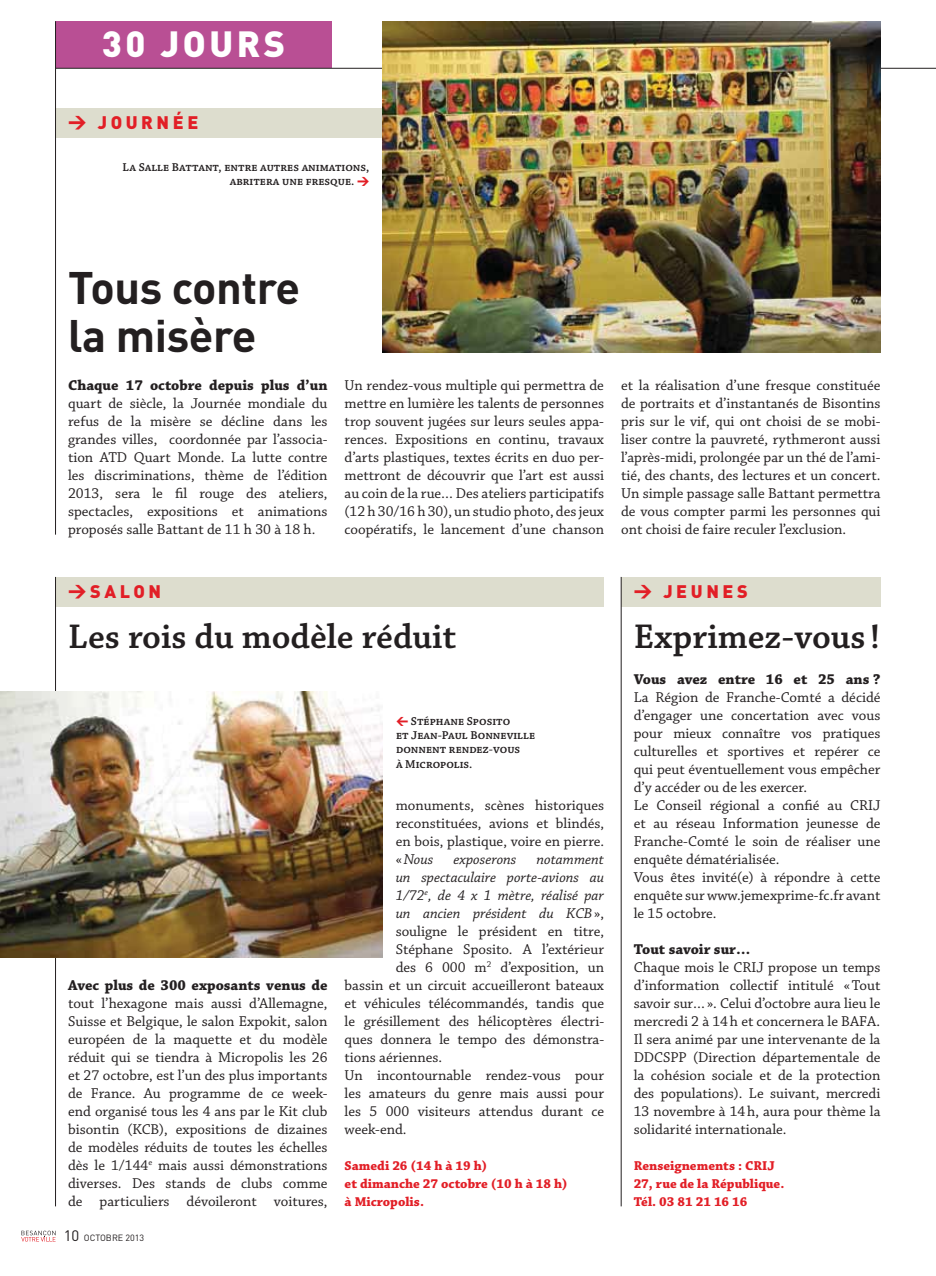
<style>
.page{position:relative;width:936px;height:1276px;background:#fff}
.page>*{position:absolute;margin:0;border:0;box-sizing:border-box;transform-origin:0 0}
.t1{font:700 45px/48px "DIN";letter-spacing:-.01em;color:#231f20}
.t2{font:600 36px "Chaparral Pro";color:#231f20}
.t3{font:900 36px "DIN";letter-spacing:.1em;color:#fff}
.t4{font:900 18px "DIN";letter-spacing:.2em;color:#e21e26}
.t5{font:15px/18px "Chaparral Pro";color:#231f20;text-align:justify}
.t6{font:italic 15px "Chaparral Pro";color:#231f20}
.t7{font:700 15px "Chaparral Pro";color:#231f20}
.t8{font:700 13.5px/18px "Chaparral Pro";color:#e21e26}
.t9{font:600 12px/14.4px "Chaparral Pro";color:#231f20;text-align:right}
.t10{font:9px "DIN";color:#231f20}
.s1{font-family:"DIN";font-weight:900;color:#e21e26}
.s2{font-size:15px}
.s3{font-style:italic}
.s4{font-style:normal}
</style>
<div class="page">
<svg style="left:21px;top:1230px;width:35px;height:11px"></svg>
<div style="left:55px;top:21px;width:277px;height:47px;background:#b94f94"></div>
<hr style="left:55px;top:68px;width:880px;height:1px;background:#231f20">
<div style="left:55px;top:577px;width:549px;height:30px;background:#ddddce"></div>
<hr style="left:55px;top:577px;width:1px;height:629px;background:#231f20">
<div style="left:55px;top:108px;width:825px;height:30px;background:#ddddce"></div>
<hr style="left:55px;top:21px;width:1px;height:513px;background:#231f20">
<img style="left:383px;top:21px;width:497px;height:331px">
<img style="left:0;top:691px;width:383px;height:266px">
<div style="left:621px;top:577px;width:259px;height:29px;background:#ddddce"></div>
<hr style="left:621px;top:577px;width:1px;height:629px;background:#231f20">
<h2 class="t3" style="left:102px;top:24px;width:185px">30 JOURS</h2>
<p class="t4" style="left:68px;top:112px;width:132px">&gt; JOURNÉE</p>
<p class="t9" style="left:122px;top:160px;width:248px">La Salle Battant, entre autres animations, abritera une fresque. <span class="s1">&gt;</span></p>
<h1 class="t1" style="left:68px;top:269px;width:234px">Tous contre la misère</h1>
<p class="t7" style="left:68px;top:379px;width:261px">Chaque 17 octobre depuis plus d’un</p>
<p class="t5" style="left:68px;top:395px;width:261px">quart de siècle, la Journée mondiale du refus de la misère se décline dans les grandes villes, coordonnée par l’associa&shy;tion ATD Quart Monde. La lutte contre les discriminations, thème de l’édition 2013, sera le fil rouge des ateliers, spectacles, expositions et animations proposés salle Battant de 11 h 30 à 18 h.</p>
<p class="t5" style="left:344px;top:377px;width:261px">Un rendez-vous multiple qui permettra de mettre en lumière les talents de personnes trop souvent jugées sur leurs seules appa&shy;rences. Expositions en continu, travaux d’arts plastiques, textes écrits en duo per&shy;mettront de découvrir que l’art est aussi au coin de la rue… Des ateliers participatifs (12 h 30/16 h 30), un studio photo, des jeux coopératifs, le lancement d’une chanson</p>
<p class="t5" style="left:621px;top:377px;width:261px">et la réalisation d’une fresque constituée de portraits et d’instantanés de Bisontins pris sur le vif, qui ont choisi de se mobi&shy;liser contre la pauvreté, rythmeront aussi l’après-midi, prolongée par un thé de l’ami&shy;tié, des chants, des lectures et un concert.<br>Un simple passage salle Battant permettra de vous compter parmi les personnes qui ont choisi de faire reculer l’exclusion.</p>
<p class="t4" style="left:68px;top:581px;width:95px">&gt;SALON</p>
<p class="t4" style="left:633px;top:581px;width:116px">&gt; JEUNES</p>
<h2 class="t2" style="left:68px;top:622px;width:390px">Les rois du modèle réduit</h2>
<p class="t7" style="left:68px;top:979px;width:261px">Avec plus de 300 exposants venus de</p>
<p class="t5" style="left:68px;top:995px;width:261px">tout l’hexagone mais aussi d’Allemagne, Suisse et Belgique, le salon Expokit, salon européen de la maquette et du modèle réduit qui se tiendra à Micropolis les 26 et 27 octobre, est l’un des plus importants de France. Au programme de ce week&shy;end organisé tous les 4 ans par le Kit club bisontin (KCB), expositions de dizaines de modèles réduits de toutes les échelles dès le 1/144<sup>e</sup> mais aussi démonstrations diverses. Des stands de clubs comme de particuliers dévoileront voitures,</p>
<p class="t10" style="left:64px;top:1235px;width:82px"><span class="s2">10</span> OCTOBRE 2013</p>
<p class="t9" style="left:396px;top:714px;width:141px;text-align:left"><span class="s1">&lt;</span> Stéphane Sposito<br>et Jean-Paul Bonneville donnent rendez-vous<br>à Micropolis.</p>
<p class="t5" style="left:395px;top:797px;width:210px">monuments, scènes historiques reconstituées, avions et blindés, en bois, plastique, voire en pierre. « <span class="s3">Nous</span></p>
<p class="t6" style="left:453px;top:853px;width:64px">exposerons</p>
<p class="t6" style="left:536px;top:853px;width:69px">notamment</p>
<p class="t6" style="left:395px;top:871px;width:210px">un spectaculaire porte-avions au</p>
<p class="t6" style="left:395px;top:889px;width:210px">1/72<sup>e</sup>, de 4 x 1 mètre, réalisé par</p>
<p class="t6" style="left:395px;top:907px;width:210px">un ancien président du KCB <span class="s4">»,</span></p>
<p class="t5" style="left:395px;top:923px;width:210px">souligne le président en titre,</p>
<p class="t5" style="left:395px;top:941px;width:210px">Stéphane Sposito. A l’extérieur</p>
<p class="t5" style="left:395px;top:959px;width:210px">des 6 000 m<sup>2</sup> d’exposition, un</p>
<p class="t5" style="left:344px;top:977px;width:261px">bassin et un circuit accueilleront bateaux</p>
<p class="t5" style="left:344px;top:995px;width:261px">et véhicules télécommandés, tandis que</p>
<p class="t5" style="left:344px;top:1013px;width:261px">le grésillement des hélicoptères électri-</p>
<p class="t5" style="left:344px;top:1031px;width:261px">ques donnera le tempo des démonstra-</p>
<p class="t5" style="left:344px;top:1049px;width:99px">tions aériennes.</p>
<p class="t5" style="left:344px;top:1067px;width:261px">Un incontournable rendez-vous pour</p>
<p class="t5" style="left:344px;top:1085px;width:261px">les amateurs du genre mais aussi pour</p>
<p class="t5" style="left:344px;top:1103px;width:261px">les 5 000 visiteurs attendus durant ce</p>
<p class="t5" style="left:344px;top:1121px;width:63px">week-end.</p>
<p class="t8" style="left:344px;top:1158px;width:224px">Samedi 26 (14 h à 19 h)<br>et dimanche 27 octobre (10 h à 18 h) à Micropolis.</p>
<h2 class="t2" style="left:633px;top:622px;width:248px">Exprimez-vous !</h2>
<p class="t7" style="left:633px;top:673px;width:248px">Vous avez entre 16 et 25 ans ?</p>
<p class="t5" style="left:633px;top:689px;width:248px;text-align:left">La Région de Franche-Comté a décidé d’engager une concertation avec vous pour mieux connaître vos pratiques culturelles et sportives et repérer ce qui peut éventuellement vous empêcher d’y accéder ou de les exercer.<br>Le Conseil régional a confié au CRIJ et au réseau Information jeunesse de Franche-Comté le soin de réaliser une enquête dématérialisée.<br>Vous êtes invité(e) à répondre à cette enquête sur www.jemexprime-fc.fr avant le 15 octobre.</p>
<p class="t7" style="left:633px;top:943px;width:118px">Tout savoir sur…</p>
<p class="t5" style="left:633px;top:959px;width:248px">Chaque mois le CRIJ propose un temps d’information collectif intitulé « Tout savoir sur… ». Celui d’octobre aura lieu le mercredi 2 à 14 h et concernera le BAFA.<br>Il sera animé par une intervenante de la DDCSPP (Direction départementale de la cohésion sociale et de la protection des populations). Le suivant, mercredi 13 novembre à 14 h, aura pour thème la solidarité internationale.</p>
<p class="t8" style="left:633px;top:1158px;width:152px">Renseignements : CRIJ<br>27, rue de la République.<br>Tél. 03 81 21 16 16</p>
</div>
